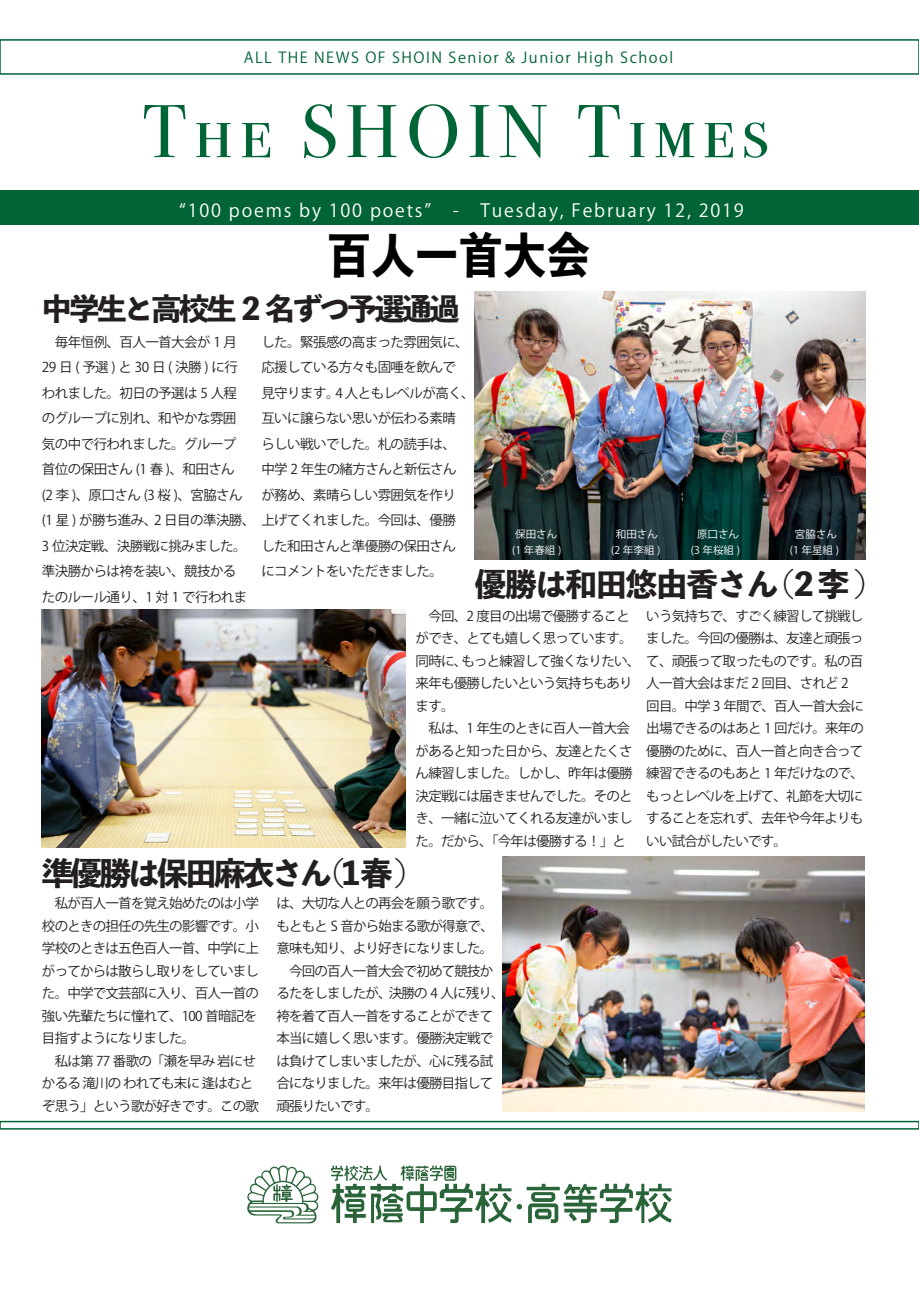
<style>
.page{position:relative;width:919px;height:1289px;background:#fff}
.page>*{position:absolute;margin:0;border:0;box-sizing:border-box;transform-origin:0 0}
.t1{font:75px "Bodoni Svty Two SCITCTT";letter-spacing:.1em;color:#006436}
.t2{font:800 48px "Toppan Bunkyu Midashi Gothic Std N";letter-spacing:.03em;color:#000;scale:.89 1}
.t3{font:800 31.5px "Toppan Bunkyu Midashi Gothic Std N";letter-spacing:-.04em;color:#231f20}
.t4{font:800 31.5px "Toppan Bunkyu Midashi Gothic Std N";letter-spacing:-.09em;color:#231f20}
.t5{font:800 30px "Toppan Bunkyu Midashi Gothic Std N";letter-spacing:-.085em;color:#231f20}
.t6{font:18px "Koz Go Pr 6 N";letter-spacing:.1em;color:#fff}
.t7{font:15px "Koz Go Pr 6 N";letter-spacing:.1em;color:#006436}
.t8{font:13.5px/22.5px "Koz Go Pr 6 N";letter-spacing:-.06em;color:#231f20}
.t9{font:10.5px "Koz Go Pr 6 N";color:#fff}
</style>
<div class="page">
<img style="left:475px;top:292px;width:390px;height:268px">
<div style="left:0;top:191px;width:918px;height:34px;background:#006436"></div>
<svg style="left:330px;top:1165px;width:341px;height:57px"></svg>
<svg style="left:247px;top:1165px;width:72px;height:58px"></svg>
<div style="left:0;top:39px;width:918px;height:36px;border:2px solid #006436"></div>
<div style="left:0;top:1120px;width:918px;height:9px;border:2px solid #006436"></div>
<img style="left:502px;top:856px;width:362px;height:255px">
<img style="left:42px;top:609px;width:364px;height:238px">
<p class="t7" style="left:244px;top:49px;width:431px">ALL THE NEWS OF SHOIN Senior &amp; Junior High School</p>
<h1 class="t1" style="left:143px;top:87px;width:627px">The SHOIN Times</h1>
<h3 class="t6" style="left:179px;top:200px;width:566px">“100 poems by 100 poets”　-　Tuesday, February 12, 2019</h3>
<h2 class="t2" style="left:328px;top:218px;width:296px">百人一首大会</h2>
<h3 class="t5" style="left:42px;top:285px;width:419px">中学生と高校生 2 名ずつ予選通過</h3>
<p class="t8" style="left:42px;top:329px;width:415px;line-height:25.5px">　毎年恒例、百人一首大会が 1 月<br>29日(予選)と30日(決勝)に行<br>われました。初日の予選は 5 人程<br>のグループに別れ、和やかな雰囲<br>気の中で行われました。グループ<br>首位の保田さん (1 春 )、和田さん<br>(2 李 )、原口さん (3 桜 )、宮脇さん<br>(1 星 ) が勝ち進み、2 日目の準決勝、上げてくれました。今回は、優勝<br>3 位決定戦、決勝戦に挑みました。<br>準決勝からは袴を装い、競技かる<br>たのルール通り、1 対 1 で行われま</p>
<p class="t8" style="left:261px;top:329px;width:215px;line-height:25.5px">した。緊張感の高まった雰囲気に、応援している方々も固唾を飲んで<br>見守ります。4 人ともレベルが高く、互いに譲らない思いが伝わる素晴<br>らしい戦いでした。札の読手は、<br>中学 2 年生の緒方さんと新伝さん<br>が務め、素晴らしい雰囲気を作り</p>
<p class="t8" style="left:261px;top:533px;width:196px;line-height:25.5px">した和田さんと準優勝の保田さんにコメントをいただきました。</p>
<p class="t8" style="left:415px;top:604px;width:449px">　今回、2 度目の出場で優勝すること<br>ができ、とても嬉しく思っています。<br>同時に、もっと練習して強くなりたい、て、頑張って取ったものです。私の百来年も優勝したいという気持ちもあり<br>ます。<br>　私は、1 年生のときに百人一首大会<br>があると知った日から、友達とたくさ<br>ん練習しました。しかし、昨年は優勝<br>決定戦には届きませんでした。そのと<br>き、一緒に泣いてくれる友達がいまし<br>た。だから、「今年は優勝する！」と</p>
<p class="t9" style="left:515px;top:528px;width:43px">保田さん</p>
<p class="t9" style="left:615px;top:528px;width:43px">和田さん</p>
<p class="t9" style="left:697px;top:528px;width:43px">原口さん</p>
<p class="t9" style="left:794px;top:528px;width:43px">宮脇さん</p>
<p class="t9" style="left:512px;top:544px;width:51px">(1 年春組 )</p>
<p class="t9" style="left:611px;top:544px;width:51px">(2 年李組 )</p>
<p class="t9" style="left:690px;top:544px;width:51px">(3 年桜組 )</p>
<p class="t9" style="left:789px;top:544px;width:51px">(1 年星組 )</p>
<h3 class="t3" style="left:475px;top:559px;width:392px">優勝は和田悠由香さん (2 李 )</h3>
<p class="t8" style="left:646px;top:604px;width:218px">いう気持ちで、すごく練習して挑戦しました。今回の優勝は、友達と頑張っ</p>
<p class="t8" style="left:646px;top:672px;width:219px">人一首大会はまだ 2 回目、されど 2回目。中学 3 年間で、百人一首大会に出場できるのはあと 1 回だけ。来年の優勝のために、百人一首と向き合って練習できるのもあと 1 年だけなので、もっとレベルを上げて、礼節を大切にすることを忘れず、去年や今年よりもいい試合がしたいです。</p>
<h3 class="t4" style="left:42px;top:848px;width:365px">準優勝は保田麻衣さん(1春)</h3>
<p class="t8" style="left:42px;top:892px;width:218px">　私が百人一首を覚え始めたのは小学校のときの担任の先生の影響です。小学校のときは五色百人一首、中学に上がってからは散らし取りをしていました。中学で文芸部に入り、百人一首の強い先輩たちに憧れて、100 首暗記を目指すようになりました。<br>　私は第 77 番歌の「瀬を早み 岩にせかるる 滝川の われても末に 逢はむとぞ思う」という歌が好きです。この歌</p>
<p class="t8" style="left:276px;top:892px;width:230px">は、大切な人との再会を願う歌です。もともと S 音から始まる歌が得意で、意味も知り、より好きになりました。　今回の百人一首大会で初めて競技かるたをしましたが、決勝の 4 人に残り、袴を着て百人一首をすることができて本当に嬉しく思います。優勝決定戦では負けてしまいましたが、心に残る試合になりました。来年は優勝目指して頑張りたいです。</p>
</div>
